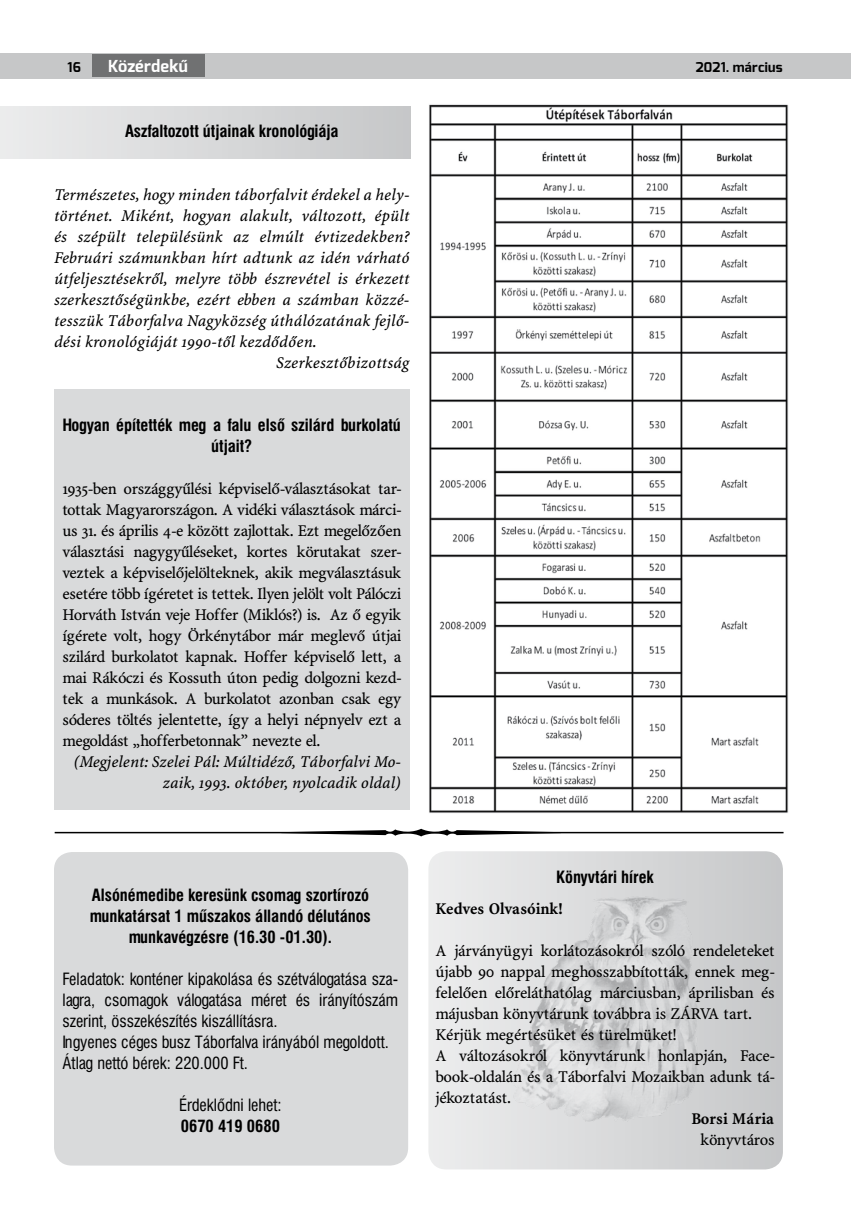
<style>
.page{position:relative;width:851px;height:1212px;background:#fff}
.page>*{position:absolute;margin:0;border:0;box-sizing:border-box;transform-origin:0 0}
.t1{font:16.5px/21px "Minion PFL";letter-spacing:.01em;color:#000;text-align:justify}
.t2{font:italic 16.5px/21px "Minion PFL";letter-spacing:.01em;color:#000;text-align:right}
.t3{font:16.5px/21px "Swiss 721 Cn PFL";color:#000}
.t4{font:700 16.5px/21px "Swiss 721 Cn PFL";color:#000;text-align:center}
.t5{font:700 16.5px "Minion PFL";letter-spacing:.01em;color:#000}
.t6{font:700 16.5px "Exo";letter-spacing:.01em;color:#fff}
.t7{font:700 13.5px "Exo";letter-spacing:.02em;color:#000}
</style>
<div class="page">
<div style="left:54px;top:389px;width:355px;height:420px;background:#d9dadb"></div>
<svg style="left:428px;top:851px;width:354px;height:318px;background:#d9dadb"></svg>
<div style="left:0;top:53px;width:850px;height:26px;background:#c6c7c8"></div>
<div style="left:92px;top:55px;width:113px;height:22px;background:#707172"></div>
<div style="left:0;top:106px;width:410px;height:52px;background:linear-gradient(to right,#ececed,#c6c7c9)"></div>
<div style="left:54px;top:852px;width:354px;height:313px;background:#d9dadb;border-radius:18px"></div>
<hr style="left:55px;top:832px;width:728px;height:1px;background:#000">
<svg style="left:280px;top:829px;width:282px;height:7px"></svg>
<img style="left:512px;top:896px;width:187px;height:225px">
<img style="left:429px;top:104px;width:359px;height:709px">
<p class="t7" style="left:68px;top:58px;width:15px">16</p>
<p class="t6" style="left:108px;top:55px;width:81px">Közérdekű</p>
<p class="t7" style="left:695px;top:58px;width:89px">2021. március</p>
<p class="t4" style="left:125px;top:121px;width:215px">Aszfaltozott útjainak kronológiája</p>
<p class="t2" style="left:54px;top:185px;width:357px">Természetes, hogy minden táborfalvit érdekel a hely-</p>
<p class="t2" style="left:54px;top:206px;width:357px">történet. Miként, hogyan alakult, változott, épült</p>
<p class="t2" style="left:54px;top:227px;width:357px">és szépült településünk az elmúlt évtizedekben?</p>
<p class="t2" style="left:54px;top:248px;width:357px">Februári számunkban hírt adtunk az idén várható</p>
<p class="t2" style="left:54px;top:269px;width:357px">útfeljesztésekről, melyre több észrevétel is érkezett</p>
<p class="t2" style="left:54px;top:290px;width:357px">szerkesztőségünkbe, ezért ebben a számban közzé-</p>
<p class="t2" style="left:54px;top:311px;width:357px">tesszük Táborfalva Nagyközség úthálózatának fejlő-</p>
<p class="t2" style="left:54px;top:332px;width:264px">dési kronológiáját 1990-től kezdődően.</p>
<p class="t2" style="left:276px;top:353px;width:135px">Szerkesztőbizottság</p>
<p class="t4" style="left:62px;top:415px;width:340px">Hogyan építették meg a falu első szilárd burkolatú útjait?</p>
<p class="t1" style="left:62px;top:479px;width:340px">1935-ben országgyűlési képviselő-választásokat tar&shy;tottak Magyarországon. A vidéki választások márci&shy;us 31. és április 4-e között zajlottak. Ezt megelőzően választási nagygyűléseket, kortes körutakat szer&shy;veztek a képviselőjelölteknek, akik megválasztásuk esetére több ígéretet is tettek. Ilyen jelölt volt Pálóczi Horváth István veje Hoffer (Miklós?) is. Az ő egyik ígérete volt, hogy Örkénytábor már meglevő útjai szilárd burkolatot kapnak. Hoffer képviselő lett, a mai Rákóczi és Kossuth úton pedig dolgozni kezd&shy;tek a munkások. A burkolatot azonban csak egy sóderes töltés jelentette, így a helyi népnyelv ezt a megoldást „hofferbetonnak” nevezte el.</p>
<p class="t2" style="left:73px;top:752px;width:329px">(Megjelent: Szelei Pál: Múltidéző, Táborfalvi Mo&shy;zaik, 1993. október, nyolcadik oldal)</p>
<p class="t4" style="left:90px;top:884px;width:282px">Alsónémedibe keresünk csomag szortírozó munkatársat 1 műszakos állandó délutános munkavégzésre (16.30 -01.30).</p>
<p class="t3" style="left:62px;top:968px;width:337px">Feladatok: konténer kipakolása és szétválogatása sza&shy;lagra, csomagok válogatása méret és irányítószám szerint, összekészítés kiszállításra.<br>Ingyenes céges busz Táborfalva irányából megoldott.<br>Átlag nettó bérek: 220.000 Ft.</p>
<p class="t3" style="left:179px;top:1094px;width:104px">Érdeklődni lehet:</p>
<p class="t4" style="left:181px;top:1115px;width:100px">0670 419 0680</p>
<p class="t4" style="left:556px;top:866px;width:99px">Könyvtári hírek</p>
<p class="t5" style="left:435px;top:900px;width:128px">Kedves Olvasóink!</p>
<p class="t1" style="left:435px;top:941px;width:340px;text-align:left">A járványügyi korlátozásokról szóló rendeleteket újabb 90 nappal meghosszabbították, ennek meg&shy;felelően előreláthatólag márciusban, áprilisban és májusban könyvtárunk továbbra is ZÁRVA tart.<br>Kérjük megértésüket és türelmüket!<br>A változásokról könyvtárunk honlapján, Face&shy;book-oldalán és a Táborfalvi Mozaikban adunk tá&shy;jékoztatást.</p>
<p class="t5" style="left:691px;top:1110px;width:84px">Borsi Mária</p>
<p class="t1" style="left:700px;top:1130px;width:75px">könyvtáros</p>
</div>
